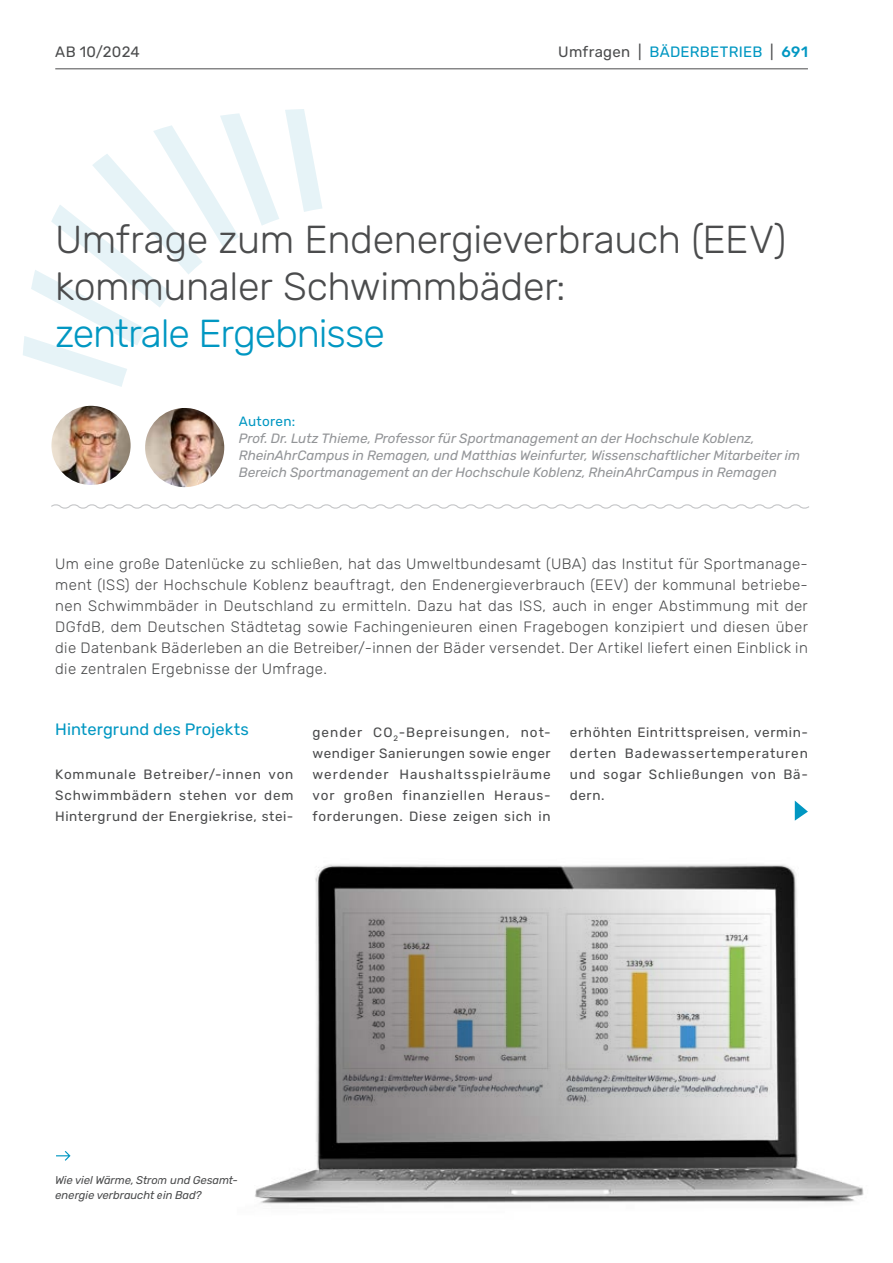
<style>
.page{position:relative;width:893px;height:1263px;background:#fff}
.page>*{position:absolute;margin:0;border:0;box-sizing:border-box;transform-origin:0 0}
.t1{font:300 39px/46.8px "Rubik";letter-spacing:-.01em;color:#4b4c4d}
.t2{font:300 39px "Rubik";letter-spacing:-.03em;color:#0197c2}
.t3{font:16.5px "Rubik";color:#0197c2}
.t4{font:300 15px/21px "Rubik";letter-spacing:.025em;color:#4b4c4d;text-align:justify}
.t5{font:15px "Rubik";letter-spacing:.015em;color:#0197c2}
.t6{font:15px "Rubik";letter-spacing:.015em;color:#4b4c4d}
.t7{font:13.5px/21px "Rubik";letter-spacing:.055em;color:#4b4c4d;text-align:justify}
.t8{font:italic 13.5px/17px "Rubik";color:#939598}
.t9{font:13.5px "Rubik";letter-spacing:.02em;color:#0197c2}
.t10{font:italic 11.25px/15px "Rubik";letter-spacing:-.005em;color:#4b4c4d}
.s1{color:#4b4c4d}
.s2{font-weight:500}
</style>
<div class="page">
<hr style="left:55px;top:68px;width:753px;height:1px;background:#4b4c4d">
<svg style="left:23px;top:109px;width:299px;height:278px"></svg>
<svg style="left:56px;top:1151px;width:15px;height:10px"></svg>
<svg style="left:51px;top:504px;width:758px;height:5px"></svg>
<img style="left:51px;top:406px;width:80px;height:79px;border-radius:40px">
<img style="left:145px;top:408px;width:79px;height:79px;border-radius:40px">
<img style="left:255px;top:864px;width:609px;height:340px">
<svg style="left:795px;top:801px;width:13px;height:20px"></svg>
<p class="t6" style="left:55px;top:43px;width:86px">AB 10/2024</p>
<p class="t5" style="left:558px;top:43px;width:251px"><span class="s1">Umfragen |</span> BÄDERBETRIEB <span class="s1">|</span> <span class="s2">691</span></p>
<h1 class="t1" style="left:55px;top:217px;width:733px">Umfrage zum Endenergieverbrauch (EEV) kommunaler Schwimmbäder:</h1>
<h1 class="t2" style="left:55px;top:311px;width:331px">zentrale Ergebnisse</h1>
<p class="t9" style="left:239px;top:414px;width:58px">Autoren:</p>
<p class="t8" style="left:239px;top:430px;width:563px">Prof. Dr. Lutz Thieme, Professor für Sportmanagement an der Hochschule Koblenz,<br>RheinAhrCampus in Remagen, und Matthias Weinfurter, Wissenschaftlicher Mitarbeiter im<br>Bereich Sportmanagement an der Hochschule Koblenz, RheinAhrCampus in Remagen</p>
<p class="t4" style="left:55px;top:553px;width:754px">Um eine große Datenlücke zu schließen, hat das Umweltbundesamt (UBA) das Institut für Sportmanage&shy;ment (ISS) der Hochschule Koblenz beauftragt, den Endenergieverbrauch (EEV) der kommunal betriebe&shy;nen Schwimmbäder in Deutschland zu ermitteln. Dazu hat das ISS, auch in enger Abstimmung mit der DGfdB, dem Deutschen Städtetag sowie Fachingenieuren einen Fragebogen konzipiert und diesen über die Datenbank Bäderleben an die Betreiber/-innen der Bäder versendet. Der Artikel liefert einen Einblick in die zentralen Ergebnisse der Umfrage.</p>
<p class="t3" style="left:55px;top:720px;width:195px">Hintergrund des Projekts</p>
<p class="t7" style="left:55px;top:764px;width:240px">Kommunale Betreiber/-innen von Schwimmbädern stehen vor dem Hintergrund der Energiekrise, stei-</p>
<p class="t7" style="left:313px;top:722px;width:240px">gender CO<sub>2</sub>-Bepreisungen, not&shy;wendiger Sanierungen sowie enger werdender Haushaltsspielräume vor großen finanziellen Heraus&shy;forderungen. Diese zeigen sich in</p>
<p class="t7" style="left:570px;top:722px;width:240px">erhöhten Eintrittspreisen, vermin&shy;derten Badewassertemperaturen und sogar Schließungen von Bä&shy;dern.</p>
<p class="t10" style="left:55px;top:1173px;width:184px">Wie viel Wärme, Strom und Gesamt&shy;energie verbraucht ein Bad?</p>
</div>
